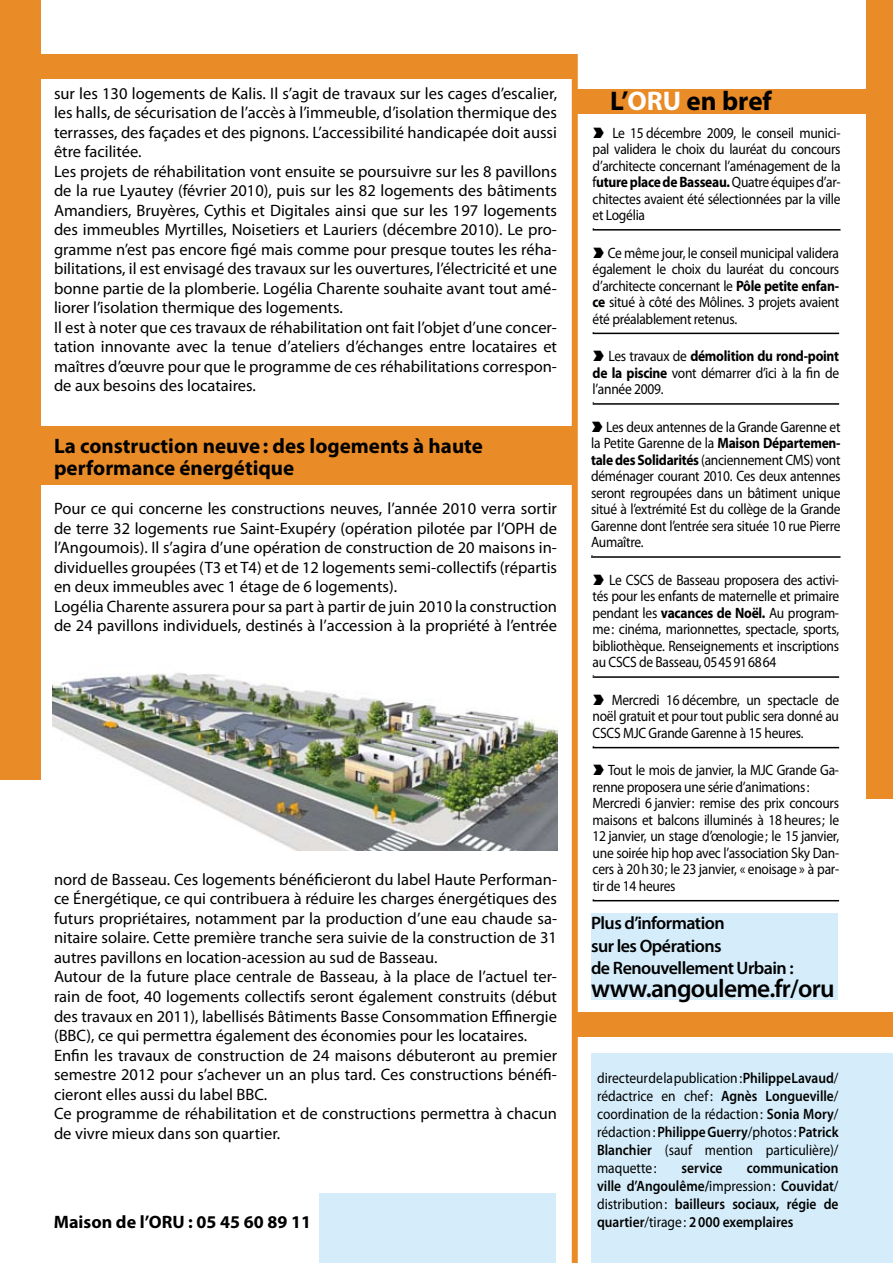
<style>
.page{position:relative;width:893px;height:1263px;background:#fff}
.page>*{position:absolute;margin:0;border:0;box-sizing:border-box;transform-origin:0 0}
.t1{font:700 27px "Myriad Pro";color:#000}
.t2{font:600 25.5px "Myriad Pro";letter-spacing:-.03em;color:#000}
.t3{font:700 21px/22.5px "Myriad Pro";color:#000}
.t4{font:600 18px/22.5px "Myriad Pro";letter-spacing:-.03em;color:#000}
.t5{font:700 18px "Myriad Pro";color:#000}
.t6{font:16.5px/19.5px "Myriad Pro";color:#000}
.t7{font:15px/16.5px "Myriad Pro";letter-spacing:-.02em;color:#000;text-align:justify;scale:.9 1}
.t8{font:600 15px/18px "Myriad Pro";color:#000;text-align:justify;scale:.9 1}
.t9{font:9px "Myriad Pro";color:#000}
.s1{color:#fff}
.s2{font-weight:700}
.s3{font-weight:600}
.s4{font-weight:400}
</style>
<div class="page">
<div style="left:0;top:0;width:40px;height:779px;background:#e98b27"></div>
<div style="left:866px;top:0;width:27px;height:798px;background:#e98b27"></div>
<div style="left:21px;top:427px;width:553px;height:58px;background:#e98b27"></div>
<div style="left:591px;top:1053px;width:302px;height:210px;background:#d5edfa"></div>
<div style="left:21px;top:54px;width:553px;height:24px;background:#e98b27"></div>
<div style="left:575px;top:1012px;width:318px;height:24px;background:#e98b27"></div>
<div style="left:572px;top:54px;width:6px;height:1209px;background:#e98b27"></div>
<div style="left:577px;top:89px;width:316px;height:24px;background:#e98b27"></div>
<hr style="left:591px;top:556px;width:249px;height:2px;background:#000">
<hr style="left:593px;top:229px;width:247px;height:2px;background:#000">
<hr style="left:593px;top:333px;width:246px;height:1px;background:#000">
<hr style="left:593px;top:403px;width:246px;height:2px;background:#000">
<hr style="left:593px;top:676px;width:246px;height:2px;background:#000">
<hr style="left:593px;top:747px;width:246px;height:1px;background:#000">
<hr style="left:593px;top:900px;width:246px;height:1px;background:#000">
<div style="left:591px;top:913px;width:247px;height:87px;background:#d5edfa"></div>
<div style="left:319px;top:1193px;width:237px;height:70px;background:#d5edfa"></div>
<img style="left:53px;top:673px;width:504px;height:177px">
<p class="t6" style="left:54px;top:83px;width:505px">sur les 130 logements de Kalis. Il s’agit de travaux sur les cages d’escalier, les halls, de sécurisation de l’accès à l’immeuble, d’isolation thermique des terrasses, des façades et des pignons. L’accessibilité handicapée doit aussi être facilitée.<br>Les projets de réhabilitation vont ensuite se poursuivre sur les 8 pavillons de la rue Lyautey (février 2010), puis sur les 82 logements des bâtiments Amandiers, Bruyères, Cythis et Digitales ainsi que sur les 197 logements des immeubles Myrtilles, Noisetiers et Lauriers (décembre 2010). Le pro&shy;gramme n’est pas encore figé mais comme pour presque toutes les réha&shy;bilitations, il est envisagé des travaux sur les ouvertures, l’électricité et une bonne partie de la plomberie. Logélia Charente souhaite avant tout amé&shy;liorer l’isolation thermique des logements.<br>Il est à noter que ces travaux de réhabilitation ont fait l’objet d’une concer&shy;tation innovante avec la tenue d’ateliers d’échanges entre locataires et maîtres d’œuvre pour que le programme de ces réhabilitations correspon&shy;de aux besoins des locataires.</p>
<p class="t3" style="left:54px;top:434px;width:430px">La construction neuve: des logements à haute performance énergétique</p>
<p class="t6" style="left:54px;top:499px;width:505px">Pour ce qui concerne les constructions neuves, l’année 2010 verra sortir de terre 32 logements rue Saint-Exupéry (opération pilotée par l’OPH de l’Angoumois). Il s’agira d’une opération de construction de 20 maisons in&shy;dividuelles groupées (T3 et T4) et de 12 logements semi-collectifs (répartis en deux immeubles avec 1 étage de 6 logements).<br>Logélia Charente assurera pour sa part à partir de juin 2010 la construction de 24 pavillons individuels, destinés à l’accession à la propriété à l’entrée</p>
<p class="t6" style="left:54px;top:869px;width:505px">nord de Basseau. Ces logements bénéficieront du label Haute Performan&shy;ce Énergétique, ce qui contribuera à réduire les charges énergétiques des futurs propriétaires, notamment par la production d’une eau chaude sa&shy;nitaire solaire. Cette première tranche sera suivie de la construction de 31 autres pavillons en location-acession au sud de Basseau.<br>Autour de la future place centrale de Basseau, à la place de l’actuel ter&shy;rain de foot, 40 logements collectifs seront également construits (début des travaux en 2011), labellisés Bâtiments Basse Consommation Effinergie (BBC), ce qui permettra également des économies pour les locataires.<br>Enfin les travaux de construction de 24 maisons débuteront au premier semestre 2012 pour s’achever un an plus tard. Ces constructions bénéfi&shy;cieront elles aussi du label BBC.<br>Ce programme de réhabilitation et de constructions permettra à chacun de vivre mieux dans son quartier.</p>
<p class="t5" style="left:54px;top:1210px;width:259px">Maison de l’ORU : 05 45 60 89 11</p>
<h1 class="t1" style="left:610px;top:83px;width:163px">L’<span class="s1">ORU</span> en bref</h1>
<p class="t7" style="left:593px;top:124px;width:277px">❱ Le 15 décembre 2009, le conseil munici&shy;pal validera le choix du lauréat du concours d’architecte concernant l’aménagement de la f<span class="s2">uture place de Basseau.</span> Quatre équipes d’ar&shy;chitectes avaient été sélectionnées par la ville et Logélia</p>
<p class="t9" style="left:593px;top:220px;width:3px">.</p>
<p class="t7" style="left:593px;top:244px;width:275px">❱ Ce même jour, le conseil municipal validera également le choix du lauréat du concours d’architecte concernant le <span class="s2">Pôle petite enfan&shy;ce</span> situé à côté des Môlines. 3 projets avaient été préalablement retenus.</p>
<p class="t9" style="left:593px;top:324px;width:3px">.</p>
<p class="t7" style="left:593px;top:348px;width:275px">❱ Les travaux de <span class="s2">démolition du rond-point de la piscine</span> vont démarrer d’ici à la fin de l’année 2009.</p>
<p class="t9" style="left:593px;top:395px;width:3px">.</p>
<p class="t7" style="left:591px;top:418px;width:279px">❱ Les deux antennes de la Grande Garenne et la Petite Garenne de la <span class="s2">Maison Départemen&shy;tale des Solidarités</span> (anciennement CMS) vont déménager courant 2010. Ces deux antennes seront regroupées dans un bâtiment unique situé à l’extrémité Est du collège de la Grande Garenne dont l’entrée sera située 10 rue Pierre Aumaître.</p>
<p class="t9" style="left:591px;top:548px;width:3px">.</p>
<p class="t7" style="left:593px;top:571px;width:275px">❱ Le CSCS de Basseau proposera des activi&shy;tés pour les enfants de maternelle et primaire pendant les <span class="s2">vacances de Noël.</span> Au program&shy;me: cinéma, marionnettes, spectacle, sports, bibliothèque. Renseignements et inscriptions au CSCS de Basseau, 0545916864</p>
<p class="t9" style="left:593px;top:668px;width:3px">.</p>
<p class="t7" style="left:593px;top:691px;width:275px">❱ Mercredi 16 décembre, un spectacle de noël gratuit et pour tout public sera donné au CSCS MJC Grande Garenne à 15 heures.</p>
<p class="t9" style="left:593px;top:738px;width:3px">.</p>
<p class="t7" style="left:593px;top:762px;width:275px;text-align:left">❱ Tout le mois de janvier, la MJC Grande Ga&shy;renne proposera une série d’animations:<br>Mercredi 6 janvier: remise des prix concours maisons et balcons illuminés à 18 heures; le 12 janvier, un stage d’œnologie; le 15 janvier, une soirée hip hop avec l’association Sky Dan&shy;cers à 20h30; le 23 janvier, « enoisage » à par&shy;tir de 14 heures</p>
<p class="t9" style="left:593px;top:891px;width:3px">.</p>
<p class="t4" style="left:591px;top:912px;width:204px">Plus d’information<br>sur les Opérations<br>de Renouvellement Urbain :</p>
<h2 class="t2" style="left:591px;top:972px;width:245px">www.angouleme.fr/oru</h2>
<p class="t7" style="left:597px;top:1068px;width:270px;line-height:18px">directeur de la publication: <span class="s3">Philippe Lavaud</span>/ rédactrice en chef: <span class="s3">Agnès Longueville</span>/ coordination de la rédaction: <span class="s3">Sonia Mory</span>/ rédaction: <span class="s3">Philippe Guerry</span>/photos: <span class="s3">Patrick Blanchier</span> (sauf mention particulière)/ maquette:</p>
<p class="t8" style="left:597px;top:1158px;width:270px;text-indent:150px">communication ville d’Angoulême/<span class="s4">impression:</span> Couvidat<span class="s4">/ distribution:</span> bailleurs sociaux, régie de quartier<span class="s4">/tirage:</span> 2000 exemplaires</p>
<p class="t8" style="left:682px;top:1158px;width:47px">service</p>
</div>
